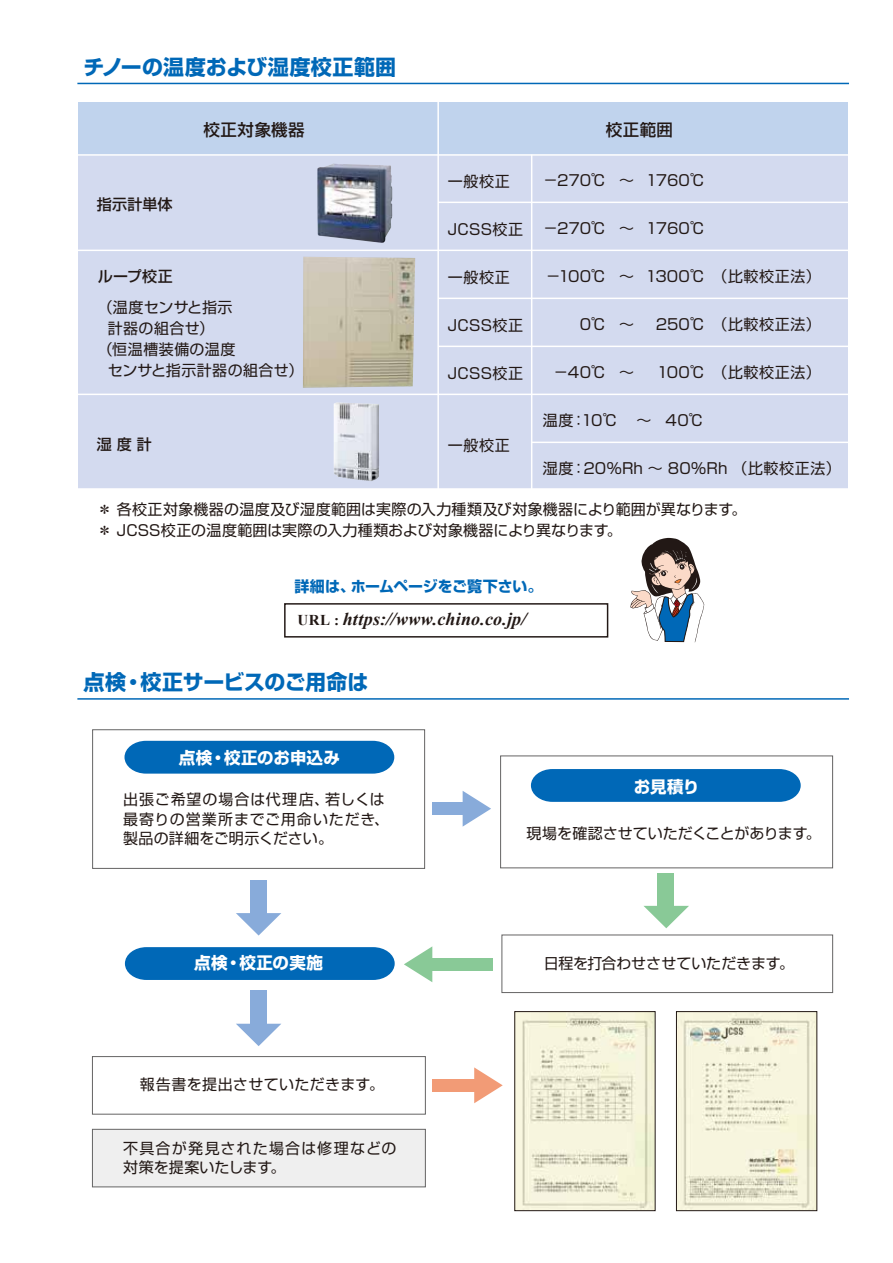
<style>
.page{position:relative;width:893px;height:1263px;background:#fff}
.page>*{position:absolute;margin:0;border:0;box-sizing:border-box;transform-origin:0 0}
.t1{font:700 21px "Shin Go Pr 6";letter-spacing:.005em;color:#0068b7}
.t2{font:700 21px "Shin Go Pr 6";letter-spacing:-.015em;color:#0068b7}
.t3{font:italic 700 18px "Times New Roman";letter-spacing:.015em;color:#221815}
.t4{font:700 16.5px "Shin Go Pr 6";letter-spacing:.015em;color:#fff}
.t5{font:500 16.5px "Shin Go Pr 6";letter-spacing:.035em;color:#221815}
.t6{font:15px/21px "Shin Go Pr 6";letter-spacing:.02em;color:#221815}
.t7{font:15px/19.5px "Shin Go Pr 6";letter-spacing:.045em;color:#221815}
.t8{font:15px/19.5px "Shin Go Pr 6";letter-spacing:.06em;color:#221815}
.t9{font:15px "Shin Go Pr 6";color:#221815}
.t10{font:700 15px "Shin Go Pr 6";letter-spacing:-.005em;color:#0068b7}
.t11{font:15px "Shin Go Pr 6";letter-spacing:-.005em;color:#221815}
.t12{font:500 15px "Shin Go Pr 6";letter-spacing:.025em;color:#221815}
.s1{font-style:normal;font-size:15px}
</style>
<div class="page">
<div style="left:284px;top:603px;width:324px;height:35px;border:1px solid #221815"></div>
<div style="left:78px;top:102px;width:769px;height:60px;background:#c0d3ed"></div>
<div style="left:78px;top:156px;width:769px;height:333px;background:#d3daef"></div>
<svg style="left:630px;top:538px;width:74px;height:104px"></svg>
<hr style="left:77px;top:83px;width:772px;height:1px;background:#0068b7">
<hr style="left:77px;top:698px;width:772px;height:2px;background:#0068b7">
<hr style="left:73px;top:154px;width:778px;height:2px;background:#fff">
<hr style="left:73px;top:250px;width:778px;height:1px;background:#fff">
<hr style="left:438px;top:202px;width:413px;height:1px;background:#fff">
<hr style="left:438px;top:298px;width:410px;height:1px;background:#fff">
<hr style="left:438px;top:346px;width:410px;height:1px;background:#fff">
<hr style="left:73px;top:394px;width:778px;height:1px;background:#fff">
<hr style="left:532px;top:442px;width:318px;height:1px;background:#fff">
<hr style="left:78px;top:488px;width:770px;height:2px;background:#fff">
<hr style="left:437px;top:98px;width:2px;height:398px;background:#fff">
<hr style="left:531px;top:155px;width:1px;height:339px;background:#fff">
<svg style="left:463px;top:791px;width:28px;height:36px"></svg>
<div style="left:432px;top:802px;width:44px;height:13px;background:#88abda"></div>
<svg style="left:404px;top:946px;width:28px;height:36px"></svg>
<div style="left:419px;top:958px;width:74px;height:12px;background:#89c997"></div>
<svg style="left:474px;top:1067px;width:29px;height:36px"></svg>
<div style="left:432px;top:1079px;width:44px;height:13px;background:#f29b76"></div>
<svg style="left:644px;top:906px;width:45px;height:22px"></svg>
<div style="left:658px;top:873px;width:16px;height:43px;background:#89c997"></div>
<svg style="left:236px;top:913px;width:45px;height:22px"></svg>
<div style="left:250px;top:880px;width:16px;height:43px;background:#88abda"></div>
<svg style="left:236px;top:1024px;width:45px;height:22px"></svg>
<div style="left:250px;top:990px;width:16px;height:44px;background:#88abda"></div>
<div style="left:92px;top:729px;width:333px;height:140px;border:1px solid #656464"></div>
<div style="left:500px;top:756px;width:333px;height:112px;border:1px solid #656464"></div>
<div style="left:125px;top:741px;width:269px;height:33px;background:#0068b7"></div>
<div style="left:92px;top:1129px;width:334px;height:58px;background:#efefef;border:1px solid #656464"></div>
<div style="left:92px;top:1056px;width:334px;height:58px;border:1px solid #656464"></div>
<div style="left:502px;top:935px;width:331px;height:58px;border:1px solid #656464"></div>
<svg style="left:531px;top:769px;width:270px;height:33px;background:#0a6eb9"></svg>
<svg style="left:125px;top:947px;width:270px;height:33px;background:#0a6eb9"></svg>
<img style="left:678px;top:1013px;width:137px;height:196px">
<img style="left:516px;top:1013px;width:137px;height:196px">
<div style="left:514px;top:1011px;width:141px;height:200px;border:1px solid #221815"></div>
<div style="left:676px;top:1011px;width:141px;height:200px;border:1px solid #221815"></div>
<img style="left:334px;top:402px;width:45px;height:79px">
<img style="left:317px;top:164px;width:75px;height:79px">
<img style="left:303px;top:257px;width:112px;height:131px">
<h1 class="t1" style="left:84px;top:50px;width:314px">チノーの温度および湿度校正範囲</h1>
<p class="t5" style="left:203px;top:116px;width:103px">校正対象機器</p>
<p class="t5" style="left:606px;top:116px;width:69px">校正範囲</p>
<p class="t12" style="left:97px;top:192px;width:77px">指示計単体</p>
<p class="t12" style="left:98px;top:264px;width:76px">ループ校正</p>
<p class="t6" style="left:98px;top:296px;width:136px">（温度センサと指示</p>
<p class="t6" style="left:108px;top:317px;width:108px">計器の組合せ）</p>
<p class="t6" style="left:98px;top:338px;width:139px">（恒温槽装備の温度</p>
<p class="t6" style="left:108px;top:359px;width:197px">センサと指示計器の組合せ）</p>
<p class="t12" style="left:97px;top:432px;width:57px">湿度計</p>
<p class="t6" style="left:448px;top:170px;width:63px">一般校正</p>
<p class="t6" style="left:448px;top:218px;width:77px">JCSS校正</p>
<p class="t6" style="left:448px;top:266px;width:63px">一般校正</p>
<p class="t6" style="left:448px;top:314px;width:77px">JCSS校正</p>
<p class="t6" style="left:448px;top:362px;width:77px">JCSS校正</p>
<p class="t6" style="left:448px;top:434px;width:63px">一般校正</p>
<p class="t6" style="left:543px;top:168px;width:163px">－270℃ ～ 1760℃</p>
<p class="t6" style="left:543px;top:216px;width:163px">－270℃ ～ 1760℃</p>
<p class="t6" style="left:546px;top:264px;width:277px">－100℃ ～ 1300℃ （比較校正法）</p>
<p class="t6" style="left:580px;top:312px;width:56px">0℃ ～</p>
<p class="t6" style="left:656px;top:312px;width:167px">250℃ （比較校正法）</p>
<p class="t6" style="left:553px;top:360px;width:82px">－40℃ ～</p>
<p class="t6" style="left:657px;top:360px;width:165px">100℃ （比較校正法）</p>
<p class="t6" style="left:543px;top:408px;width:162px">温度：10℃ ～ 40℃</p>
<p class="t6" style="left:543px;top:456px;width:299px">湿度：20％Rh ～ 80％Rh （比較校正法）</p>
<p class="t6" style="left:97px;top:497px;width:651px">＊ 各校正対象機器の温度及び湿度範囲は実際の入力種類及び対象機器により範囲が異なります。＊ JCSS校正の温度範囲は実際の入力種類および対象機器により異なります。</p>
<p class="t10" style="left:294px;top:574px;width:249px">詳細は、ホームページをご覧下さい。</p>
<p class="t3" style="left:298px;top:606px;width:230px"><span class="s1">URL :</span> https://www.chino.co.jp/</p>
<h1 class="t2" style="left:84px;top:665px;width:286px">点検・校正サービスのご用命は</h1>
<p class="t4" style="left:179px;top:745px;width:163px">点検・校正のお申込み</p>
<p class="t7" style="left:123px;top:789px;width:268px">出張ご希望の場合は代理店、若しくは最寄りの営業所までご用命いただき、製品の詳細をご明示ください。</p>
<p class="t4" style="left:194px;top:950px;width:130px">点検・校正の実施</p>
<p class="t6" style="left:140px;top:1073px;width:246px">報告書を提出させていただきます。</p>
<p class="t8" style="left:123px;top:1137px;width:275px">不具合が発見された場合は修理などの対策を提案いたします。</p>
<p class="t4" style="left:634px;top:773px;width:67px">お見積り</p>
<p class="t9" style="left:526px;top:821px;width:296px">現場を確認させていただくことがあります。</p>
<p class="t11" style="left:544px;top:951px;width:252px">日程を打合わせさせていただきます。</p>
</div>
